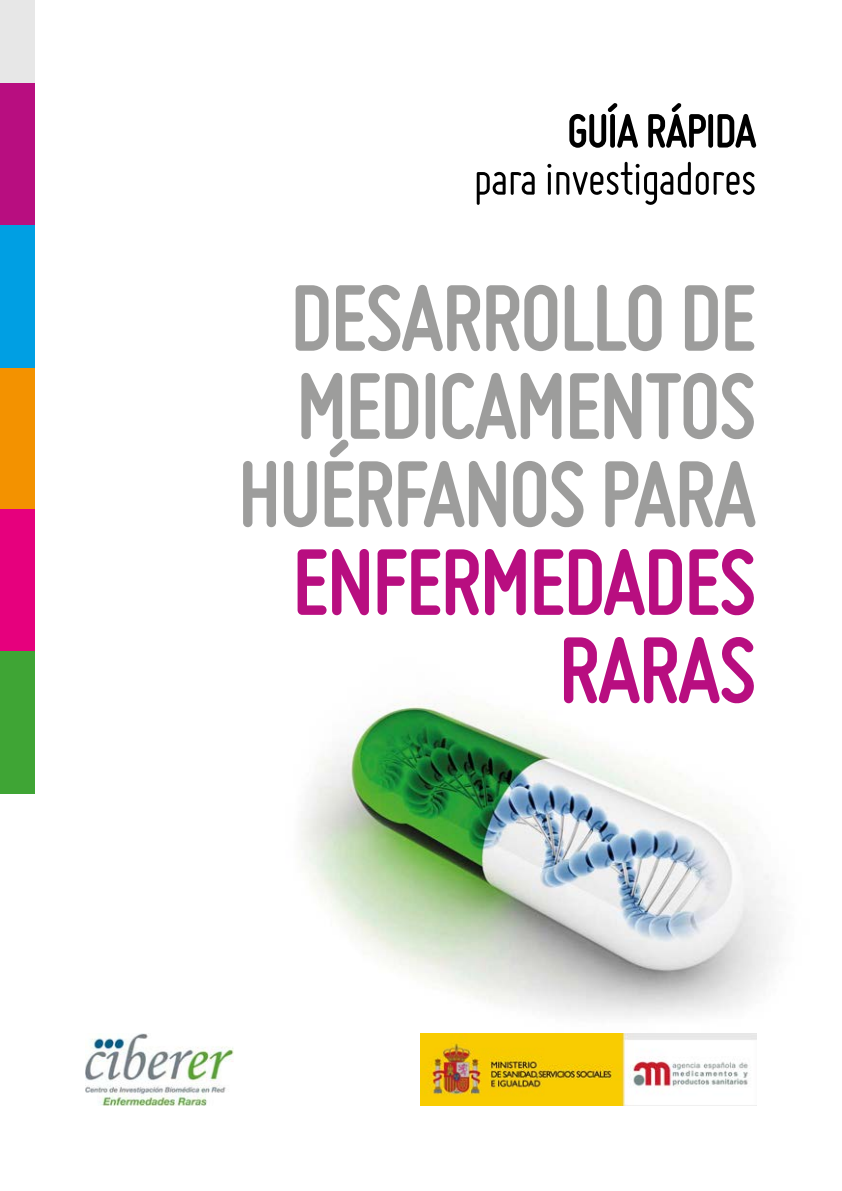
<style>
.page{position:relative;width:842px;height:1191px;background:#fff}
.page>*{position:absolute;margin:0;border:0;box-sizing:border-box;transform-origin:0 0}
.t1{font:700 98px/88px "Miso";letter-spacing:-.015em;color:#9d9d9c;text-align:center}
.t2{font:700 98px/88px "Miso";letter-spacing:-.015em;color:#b80e80;text-align:right}
.t3{font:50px "Miso";letter-spacing:-.03em;color:#000}
.t4{font:700 50px "Miso";letter-spacing:-.015em;color:#000}
</style>
<div class="page">
<img style="left:301px;top:699px;width:476px;height:367px">
<img style="left:85px;top:1033px;width:149px;height:73px">
<div style="left:0;top:0;width:34px;height:142px;background:#e7e7e7"></div>
<div style="left:0;top:83px;width:34px;height:142px;background:#b80e80"></div>
<div style="left:0;top:367px;width:34px;height:142px;background:#f39200"></div>
<div style="left:0;top:225px;width:34px;height:142px;background:#009fe3"></div>
<div style="left:0;top:509px;width:34px;height:142px;background:#e6007d"></div>
<div style="left:0;top:651px;width:34px;height:142px;background:#3fa535"></div>
<img style="left:421px;top:1033px;width:336px;height:73px">
<p class="t4" style="left:567px;top:102px;width:191px">GUÍA RÁPIDA</p>
<p class="t3" style="left:473px;top:151px;width:285px">para investigadores</p>
<p class="t1" style="left:238px;top:272px;width:520px">DESARROLLO DE<br>MEDICAMENTOS<br>HUÉRFANOS PARA</p>
<p class="t2" style="left:292px;top:536px;width:465px">ENFERMEDADES<br>RARAS</p>
</div>
